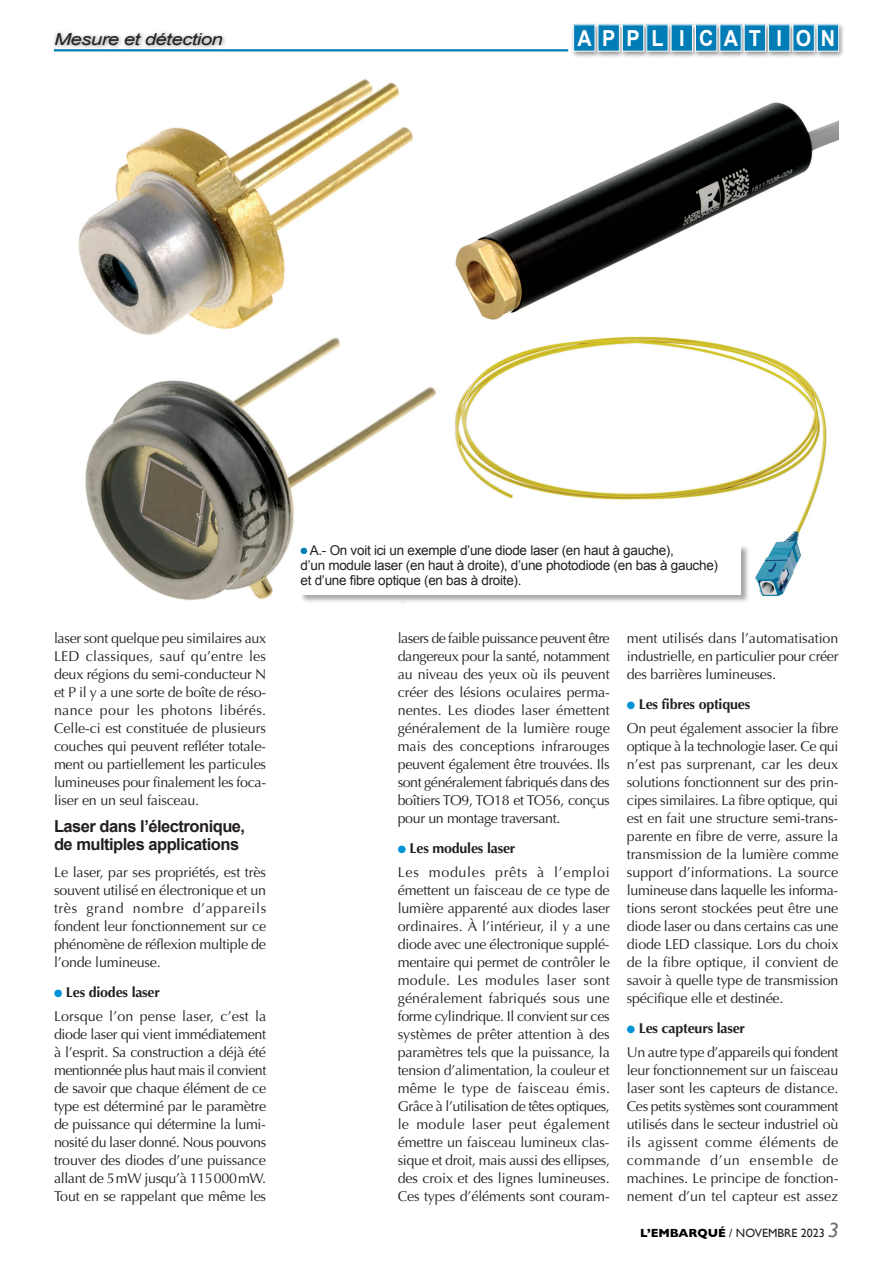
<style>
.page{position:relative;width:893px;height:1263px;background:#fff}
.page>*{position:absolute;margin:0;border:0;box-sizing:border-box;transform-origin:0 0}
.t1{font:700 22.05px "Arial";letter-spacing:.535em;color:#fff;scale:.9 1}
.t2{font:700 16.5px/18px "Arial";letter-spacing:-.03em;color:#231f20}
.t3{font:italic 16.5px "Arial";letter-spacing:-.03em;color:#231f20;scale:1.24 1}
.t4{font:14.25px/18px "Optima";letter-spacing:-.015em;color:#231f20;text-align:justify}
.t5{font:14.25px/24.8px "Optima";letter-spacing:.005em;color:#231f20}
.t6{font:14.25px/24.8px "Optima";letter-spacing:.05em;color:#231f20}
.t7{font:13.5px/15px "Arial";letter-spacing:-.02em;color:#231f20}
.t8{font:12px "Gill Sans";color:#231f20}
.s1{color:#0092d6}
.s2{font-weight:700}
.s3{color:#007cb6}
.s4{font-weight:700;color:#000}
.s5{font-style:italic;font-size:21px;color:#6c6d70}
</style>
<div class="page">
<div style="left:51px;top:29px;width:176px;height:21px;background:#231f20;opacity:.5"></div>
<hr style="left:54px;top:49px;width:514px;height:2px;background:#007cb6">
<div style="left:570px;top:23px;width:31px;height:35px;background:#231f20;opacity:.5"></div>
<div style="left:574px;top:25px;width:21px;height:26px;background:#007cb6"></div>
<div style="left:595px;top:23px;width:31px;height:35px;background:#231f20;opacity:.5"></div>
<div style="left:598px;top:25px;width:21px;height:26px;background:#007cb6"></div>
<div style="left:619px;top:23px;width:31px;height:35px;background:#231f20;opacity:.5"></div>
<div style="left:622px;top:25px;width:22px;height:26px;background:#007cb6"></div>
<div style="left:622px;top:24px;width:22px;height:27px;border:1px solid #fff"></div>
<div style="left:643px;top:23px;width:31px;height:35px;background:#231f20;opacity:.5"></div>
<div style="left:647px;top:25px;width:21px;height:26px;background:#007cb6"></div>
<div style="left:668px;top:23px;width:31px;height:35px;background:#231f20;opacity:.5"></div>
<div style="left:671px;top:25px;width:21px;height:26px;background:#007cb6"></div>
<div style="left:692px;top:23px;width:31px;height:35px;background:#231f20;opacity:.5"></div>
<div style="left:695px;top:25px;width:22px;height:26px;background:#007cb6"></div>
<div style="left:695px;top:24px;width:22px;height:27px;border:1px solid #fff"></div>
<div style="left:717px;top:23px;width:30px;height:35px;background:#231f20;opacity:.5"></div>
<div style="left:720px;top:25px;width:21px;height:26px;background:#007cb6"></div>
<div style="left:741px;top:23px;width:31px;height:35px;background:#231f20;opacity:.5"></div>
<div style="left:744px;top:25px;width:22px;height:26px;background:#007cb6"></div>
<div style="left:765px;top:23px;width:31px;height:35px;background:#231f20;opacity:.5"></div>
<div style="left:768px;top:25px;width:22px;height:26px;background:#007cb6"></div>
<div style="left:768px;top:24px;width:22px;height:27px;border:1px solid #fff"></div>
<div style="left:790px;top:23px;width:30px;height:35px;background:#231f20;opacity:.5"></div>
<div style="left:793px;top:25px;width:21px;height:26px;background:#007cb6"></div>
<div style="left:814px;top:23px;width:31px;height:35px;background:#231f20;opacity:.5"></div>
<div style="left:817px;top:25px;width:22px;height:26px;background:#007cb6"></div>
<div style="left:817px;top:24px;width:22px;height:27px;border:1px solid #fff"></div>
<img style="left:78px;top:79px;width:335px;height:256px">
<img style="left:454px;top:102px;width:384px;height:494px">
<img style="left:85px;top:337px;width:351px;height:264px">
<div style="left:300px;top:545px;width:450px;height:59px;background:#231f20;opacity:.4"></div>
<div style="left:300px;top:546px;width:441px;height:49px;background:#fff"></div>
<p class="t3" style="left:54px;top:29px;width:138px">Mesure et détection</p>
<h1 class="t1" style="left:577px;top:24px;width:288px">APPL I CAT I ON</h1>
<p class="t4" style="left:54px;top:630px;width:214px">laser sont quelque peu similaires aux LED classiques, sauf qu’entre les deux régions du semi-conducteur N et P il y a une sorte de boîte de réso&shy;nance pour les photons libérés.<br>Celle-ci est constituée de plusieurs couches qui peuvent refléter totale&shy;ment ou partiellement les particules lumineuses pour finalement les foca&shy;liser en un seul faisceau.</p>
<p class="t2" style="left:54px;top:817px;width:193px">Laser dans l’électronique, de multiples applications</p>
<p class="t4" style="left:54px;top:864px;width:214px">Le laser, par ses propriétés, est très souvent utilisé en électronique et un très grand nombre d’appareils fondent leur fonctionnement sur ce phénomène de réflexion multiple de l’onde lumineuse.</p>
<p class="t5" style="left:54px;top:979px;width:214px"><span class="s1">●</span> <span class="s2">Les diodes laser<br></span>Lorsque l’on pense laser, c’est la</p>
<p class="t4" style="left:54px;top:1026px;width:214px">diode laser qui vient immédiatement à l’esprit. Sa construction a déjà été mentionnée plus haut mais il convient de savoir que chaque élément de ce type est déterminé par le paramètre de puissance qui détermine la lumi&shy;nosité du laser donné. Nous pouvons trouver des diodes d’une puissance allant de 5mW jusqu’à 115000mW.<br>Tout en se rappelant que même les</p>
<p class="t7" style="left:300px;top:543px;width:419px"><span class="s3">●</span> A.- On voit ici un exemple d’une diode laser (en haut à gauche),<br>d’un module laser (en haut à droite), d’une photodiode (en bas à gauche) et d’une fibre optique (en bas à droite).</p>
<p class="t4" style="left:398px;top:630px;width:214px">lasers de faible puissance peuvent être dangereux pour la santé, notamment au niveau des yeux où ils peuvent créer des lésions oculaires perma&shy;nentes. Les diodes laser émettent généralement de la lumière rouge mais des conceptions infrarouges peuvent également être trouvées. Ils sont généralement fabriqués dans des boîtiers TO9, TO18 et TO56, conçus pour un montage traversant.</p>
<p class="t6" style="left:398px;top:835px;width:214px"><span class="s1">●</span> <span class="s2">Les modules laser<br></span>Les modules prêts à l’emploi</p>
<p class="t4" style="left:398px;top:882px;width:214px">émettent un faisceau de ce type de lumière apparenté aux diodes laser ordinaires. À l’intérieur, il y a une diode avec une électronique supplé&shy;mentaire qui permet de contrôler le module. Les modules laser sont généralement fabriqués sous une forme cylindrique. Il convient sur ces systèmes de prêter attention à des paramètres tels que la puissance, la tension d’alimentation, la couleur et même le type de faisceau émis.<br>Grâce à l’utilisation de têtes optiques, le module laser peut également émettre un faisceau lumineux clas&shy;sique et droit, mais aussi des ellipses, des croix et des lignes lumineuses.<br>Ces types d’éléments sont couram-</p>
<p class="t4" style="left:627px;top:630px;width:213px">ment utilisés dans l’automatisation industrielle, en particulier pour créer des barrières lumineuses.</p>
<p class="t4" style="left:627px;top:691px;width:213px;line-height:24.8px"><span class="s1">●</span> <span class="s2">Les fibres optiques<br></span>On peut également associer la fibre</p>
<p class="t4" style="left:627px;top:738px;width:213px">optique à la technologie laser. Ce qui n’est pas surprenant, car les deux solutions fonctionnent sur des prin&shy;cipes similaires. La fibre optique, qui est en fait une structure semi-trans&shy;parente en fibre de verre, assure la transmission de la lumière comme support d’informations. La source lumineuse dans laquelle les informa&shy;tions seront stockées peut être une diode laser ou dans certains cas une diode LED classique. Lors du choix de la fibre optique, il convient de savoir à quelle type de transmission spécifique elle et destinée.</p>
<p class="t4" style="left:627px;top:1015px;width:213px;line-height:24.8px"><span class="s1">●</span> <span class="s2">Les capteurs laser<br></span>Un autre type d’appareils qui fondent</p>
<p class="t4" style="left:627px;top:1062px;width:213px">leur fonctionnement sur un faisceau laser sont les capteurs de distance.<br>Ces petits systèmes sont couramment utilisés dans le secteur industriel où ils agissent comme éléments de commande d’un ensemble de machines. Le principe de fonction&shy;nement d’un tel capteur est assez</p>
<p class="t8" style="left:640px;top:1226px;width:200px"><span class="s4">L’EMBARQUÉ</span> / NOVEMBRE 2023 <span class="s5">3</span></p>
</div>
